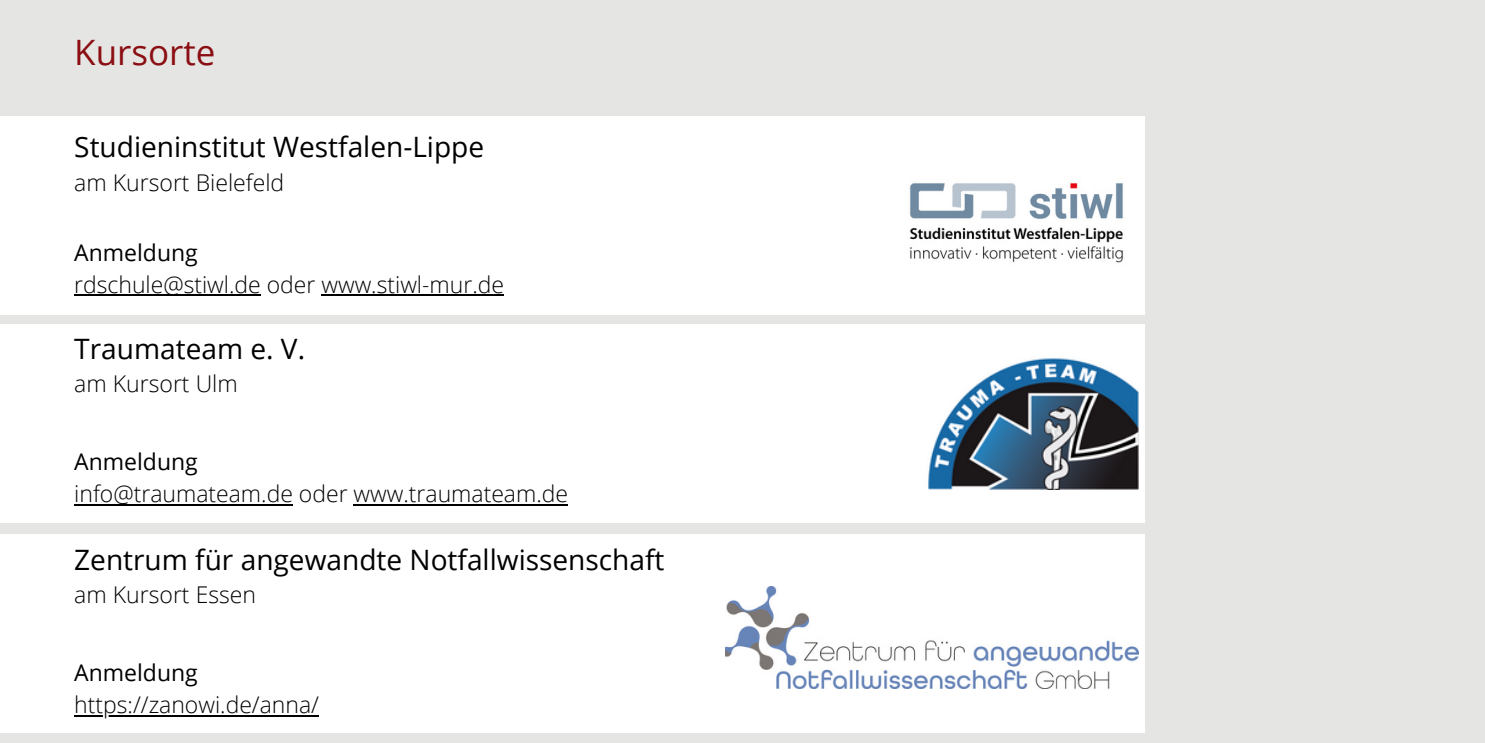
<style>
.page{position:relative;width:1485px;height:743px;background:#fff}
.page>*{position:absolute;margin:0;border:0;box-sizing:border-box;transform-origin:0 0}
.t1{font:35px "Open Sans";color:#8b0e13}
.t2{font:28px "Open Sans";color:#000}
.t3{font:300 23px "Open Sans";color:#000}
.t4{font:23px "Open Sans";color:#000}
</style>
<div class="page">
<div style="left:0;top:0;width:1485px;height:742px;background:#e5e6e3"></div>
<div style="left:0;top:116px;width:1145px;height:199px;background:#fff"></div>
<img style="left:909px;top:182px;width:215px;height:81px">
<hr style="left:74px;top:294px;width:187px;height:2px;background:#000">
<hr style="left:322px;top:294px;width:182px;height:2px;background:#000">
<div style="left:0;top:324px;width:1145px;height:198px;background:#fff"></div>
<img style="left:928px;top:358px;width:211px;height:132px">
<div style="left:0;top:534px;width:1145px;height:199px;background:#fff"></div>
<img style="left:726px;top:586px;width:413px;height:102px">
<hr style="left:74px;top:504px;width:219px;height:2px;background:#000">
<hr style="left:354px;top:504px;width:214px;height:2px;background:#000">
<hr style="left:74px;top:714px;width:245px;height:2px;background:#000">
<h1 class="t1" style="left:74px;top:27px;width:143px">Kursorte</h1>
<p class="t2" style="left:74px;top:127px;width:411px">Studieninstitut Westfalen-Lippe</p>
<p class="t3" style="left:74px;top:166px;width:212px">am Kursort Bielefeld</p>
<p class="t4" style="left:74px;top:236px;width:125px">Anmeldung</p>
<p class="t3" style="left:74px;top:268px;width:431px">rdschule@stiwl.de oder www.stiwl-mur.de</p>
<p class="t2" style="left:74px;top:329px;width:232px">Traumateam e. V.</p>
<p class="t3" style="left:74px;top:368px;width:165px">am Kursort Ulm</p>
<p class="t4" style="left:74px;top:445px;width:125px">Anmeldung</p>
<h2 class="t3" style="left:74px;top:477px;width:495px">info@traumateam.de oder www.traumateam.de</h2>
<p class="t2" style="left:74px;top:540px;width:592px">Zentrum für angewandte Notfallwissenschaft</p>
<p class="t3" style="left:74px;top:578px;width:183px">am Kursort Essen</p>
<p class="t4" style="left:74px;top:656px;width:125px">Anmeldung</p>
<p class="t3" style="left:74px;top:688px;width:246px">https://zanowi.de/anna/</p>
</div>
